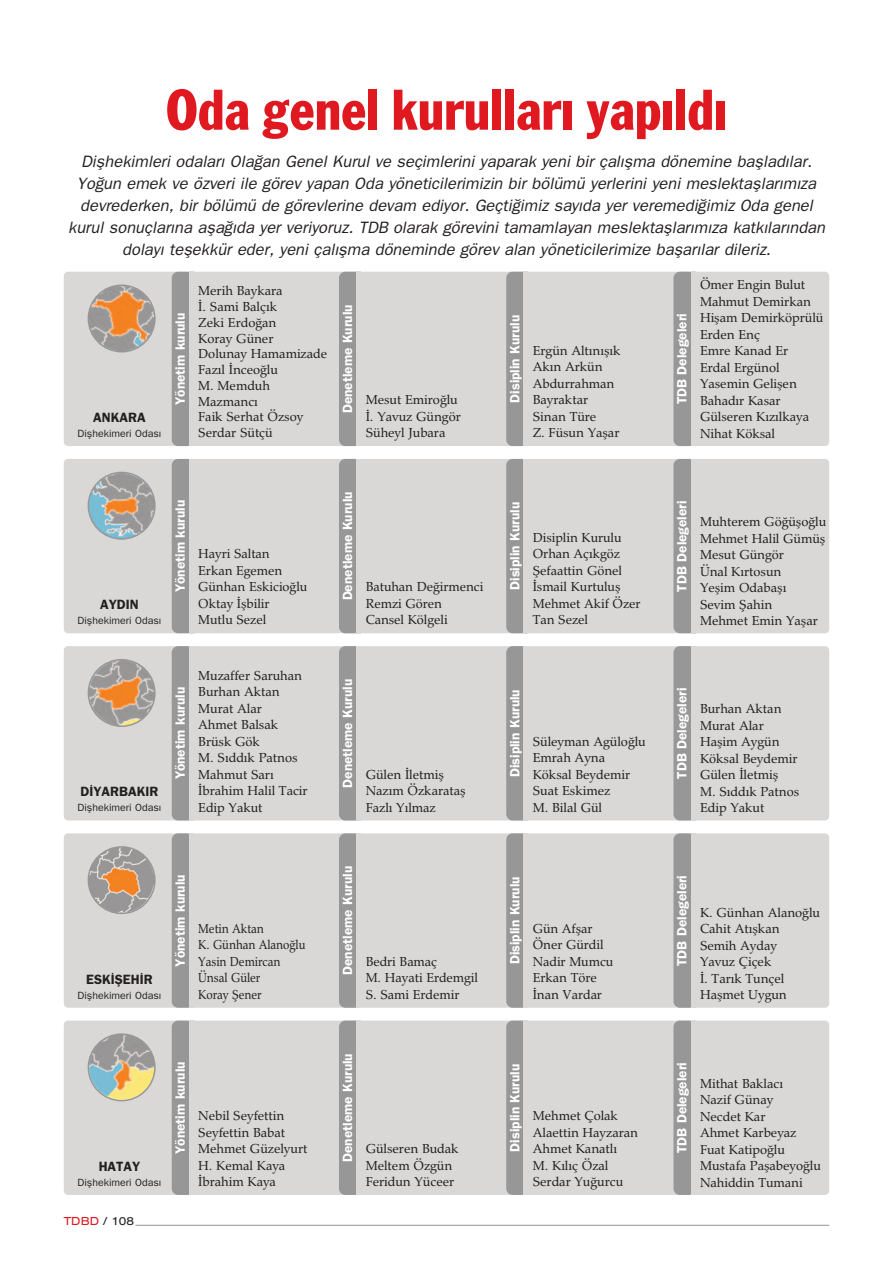
<style>
.page{position:relative;width:893px;height:1263px;background:#fff}
.page>*{position:absolute;margin:0;border:0;box-sizing:border-box;transform-origin:0 0}
.t1{font:60px "Franklin Gothic T Con";color:#e01921}
.t2{font:italic 16.5px/21.9px "Franklin Gothic";color:#231f20;text-align:center}
.t3{font:13.5px/16.5px "Palladio T";color:#231f20}
.t4{font:13.5px "Franklin Gothic Demi";color:#fff}
.t5{font:13.5px/16.5px "Palladio T";color:#231f20;scale:.9 1}
.t6{font:13.5px "Franklin Gothic Demi";color:#231f20}
.t7{font:12px "Sans Extended";color:#e01921}
.t8{font:10.5px "Franklin Gothic";color:#231f20}
.s1{color:#231f20}
</style>
<div class="page">
<hr style="left:135px;top:1225px;width:694px;height:1px;background:#939598">
<div style="left:64px;top:272px;width:765px;height:174px;background:#dad8d7;border-radius:4px"></div>
<svg style="left:88px;top:284px;width:68px;height:68px"></svg>
<div style="left:673px;top:272px;width:22px;height:174px;background:#989797;border-radius:6px"></div>
<hr style="left:691px;top:272px;width:4px;height:174px;background:#dad8d7">
<div style="left:506px;top:272px;width:22px;height:174px;background:#989797;border-radius:6px"></div>
<hr style="left:524px;top:272px;width:4px;height:174px;background:#dad8d7">
<div style="left:339px;top:272px;width:22px;height:174px;background:#989797;border-radius:6px"></div>
<div style="left:356px;top:272px;width:5px;height:174px;background:#dad8d7"></div>
<div style="left:172px;top:272px;width:21px;height:174px;background:#989797;border-radius:6px"></div>
<hr style="left:189px;top:272px;width:4px;height:174px;background:#dad8d7">
<div style="left:64px;top:459px;width:765px;height:174px;background:#dad8d7;border-radius:4px"></div>
<svg style="left:88px;top:472px;width:68px;height:68px"></svg>
<div style="left:673px;top:459px;width:22px;height:174px;background:#989797;border-radius:6px"></div>
<hr style="left:691px;top:459px;width:4px;height:174px;background:#dad8d7">
<div style="left:506px;top:459px;width:22px;height:174px;background:#989797;border-radius:6px"></div>
<hr style="left:524px;top:459px;width:4px;height:174px;background:#dad8d7">
<div style="left:339px;top:459px;width:22px;height:174px;background:#989797;border-radius:6px"></div>
<div style="left:356px;top:459px;width:5px;height:174px;background:#dad8d7"></div>
<div style="left:172px;top:459px;width:21px;height:174px;background:#989797;border-radius:6px"></div>
<hr style="left:189px;top:459px;width:4px;height:174px;background:#dad8d7">
<div style="left:64px;top:1020px;width:765px;height:175px;background:#dad8d7;border-radius:4px"></div>
<svg style="left:88px;top:1033px;width:68px;height:68px"></svg>
<div style="left:673px;top:1020px;width:22px;height:175px;background:#989797;border-radius:6px"></div>
<hr style="left:691px;top:1020px;width:4px;height:175px;background:#dad8d7">
<div style="left:506px;top:1020px;width:22px;height:175px;background:#989797;border-radius:6px"></div>
<hr style="left:524px;top:1020px;width:4px;height:175px;background:#dad8d7">
<div style="left:339px;top:1020px;width:22px;height:175px;background:#989797;border-radius:6px"></div>
<div style="left:356px;top:1020px;width:5px;height:175px;background:#dad8d7"></div>
<div style="left:172px;top:1020px;width:21px;height:175px;background:#989797;border-radius:6px"></div>
<hr style="left:189px;top:1020px;width:4px;height:175px;background:#dad8d7">
<div style="left:64px;top:646px;width:765px;height:174px;background:#dad8d7;border-radius:4px"></div>
<svg style="left:88px;top:659px;width:68px;height:68px"></svg>
<div style="left:673px;top:646px;width:22px;height:174px;background:#989797;border-radius:6px"></div>
<hr style="left:691px;top:646px;width:4px;height:174px;background:#dad8d7">
<div style="left:506px;top:646px;width:22px;height:174px;background:#989797;border-radius:6px"></div>
<hr style="left:524px;top:646px;width:4px;height:174px;background:#dad8d7">
<div style="left:339px;top:646px;width:22px;height:174px;background:#989797;border-radius:6px"></div>
<div style="left:356px;top:646px;width:5px;height:174px;background:#dad8d7"></div>
<div style="left:172px;top:646px;width:21px;height:174px;background:#989797;border-radius:6px"></div>
<hr style="left:189px;top:646px;width:4px;height:174px;background:#dad8d7">
<div style="left:64px;top:833px;width:765px;height:175px;background:#dad8d7;border-radius:4px"></div>
<svg style="left:88px;top:846px;width:68px;height:68px"></svg>
<div style="left:673px;top:833px;width:22px;height:175px;background:#989797;border-radius:6px"></div>
<hr style="left:691px;top:833px;width:4px;height:175px;background:#dad8d7">
<div style="left:506px;top:833px;width:22px;height:175px;background:#989797;border-radius:6px"></div>
<hr style="left:524px;top:833px;width:4px;height:175px;background:#dad8d7">
<div style="left:339px;top:833px;width:22px;height:175px;background:#989797;border-radius:6px"></div>
<div style="left:356px;top:833px;width:5px;height:175px;background:#dad8d7"></div>
<div style="left:172px;top:833px;width:21px;height:175px;background:#989797;border-radius:6px"></div>
<hr style="left:189px;top:833px;width:4px;height:175px;background:#dad8d7">
<h1 class="t1" style="left:166px;top:74px;width:563px">Oda genel kurullar› yap›ld›</h1>
<p class="t2" style="left:68px;top:150px;width:758px">Diflhekimleri odalar› Ola¤an Genel Kurul ve seçimlerini yaparak yeni bir çal›flma dönemine bafllad›lar.<br>Yo¤un emek ve özveri ile görev yapan Oda yöneticilerimizin bir bölümü yerlerini yeni meslektafllar›m›za devrederken, bir bölümü de görevlerine devam ediyor. Geçti¤imiz say›da yer veremedi¤imiz Oda genel kurul sonuçlar›na afla¤›da yer veriyoruz. TDB olarak görevini tamamlayan meslektafllar›m›za katk›lar›ndan dolay› teflekkür eder, yeni çal›flma döneminde görev alan yöneticilerimize baflar›lar dileriz.</p>
<p class="t6" style="left:93px;top:409px;width:54px">ANKARA</p>
<p class="t8" style="left:78px;top:427px;width:85px">Diflhekimeri Odas›</p>
<p class="t4" style="left:172px;top:405px;width:94px;rotate:-90deg">Yönetim kurulu</p>
<p class="t3" style="left:198px;top:283px;width:130px;line-height:15.8px">Merih Baykara<br>‹. Sami Balç›k<br>Zeki Erdo¤an<br>Koray Güner<br>Dolunay Hamamizade<br>Faz›l ‹nceo¤lu<br>M. Memduh<br>Mazmanc›<br>Faik Serhat Özsoy<br>Serdar Sütçü</p>
<p class="t4" style="left:339px;top:413px;width:110px;rotate:-90deg">Denetleme Kurulu</p>
<p class="t3" style="left:366px;top:391px;width:94px">Mesut Emiro¤lu</p>
<p class="t3" style="left:366px;top:408px;width:97px">‹. Yavuz Güngör<br>Süheyl Jubara</p>
<p class="t4" style="left:507px;top:403px;width:89px;rotate:-90deg">Disiplin Kurulu</p>
<p class="t3" style="left:533px;top:342px;width:89px">Ergün Alt›n›fl›k<br>Ak›n Arkün<br>Abdurrahman<br>Bayraktar<br>Sinan Türe<br>Z. Füsun Yaflar</p>
<p class="t4" style="left:674px;top:404px;width:92px;rotate:-90deg">TDB Delegeleri</p>
<p class="t3" style="left:700px;top:276px;width:125px">Ömer Engin Bulut<br>Mahmut Demirkan<br>Hiflam Demirköprülü<br>Erden Enç<br>Emre Kanad Er<br>Erdal Ergünol<br>Yasemin Geliflen<br>Bahad›r Kasar<br>Gülseren K›z›lkaya<br>Nihat Köksal</p>
<p class="t6" style="left:100px;top:597px;width:40px">AYDIN</p>
<p class="t8" style="left:78px;top:615px;width:85px">Diflhekimeri Odas›</p>
<p class="t4" style="left:172px;top:592px;width:94px;rotate:-90deg">Yönetim kurulu</p>
<p class="t3" style="left:198px;top:545px;width:111px">Hayri Saltan<br>Erkan Egemen<br>Günhan Eskicio¤lu<br>Oktay ‹flbilir<br>Mutlu Sezel</p>
<p class="t4" style="left:339px;top:600px;width:110px;rotate:-90deg">Denetleme Kurulu</p>
<p class="t3" style="left:366px;top:578px;width:119px">Batuhan De¤irmenci</p>
<p class="t3" style="left:366px;top:595px;width:83px">Remzi Gören<br>Cansel Kölgeli</p>
<p class="t4" style="left:507px;top:590px;width:89px;rotate:-90deg">Disiplin Kurulu</p>
<p class="t3" style="left:533px;top:529px;width:109px">Disiplin Kurulu<br>Orhan Aç›kgöz fiefaattin Gönel ‹smail Kurtulufl<br>Mehmet Akif Özer<br>Tan Sezel</p>
<p class="t4" style="left:674px;top:591px;width:92px;rotate:-90deg">TDB Delegeleri</p>
<p class="t3" style="left:700px;top:513px;width:128px">Muhterem Gö¤üflo¤lu<br>Mehmet Halil Gümüfl<br>Mesut Güngör<br>Ünal K›rtosun<br>Yeflim Odabafl›<br>Sevim fiahin<br>Mehmet Emin Yaflar</p>
<p class="t6" style="left:81px;top:784px;width:79px">D‹YARBAKIR</p>
<p class="t8" style="left:78px;top:802px;width:85px">Diflhekimeri Odas›</p>
<p class="t4" style="left:172px;top:779px;width:94px;rotate:-90deg">Yönetim kurulu</p>
<p class="t3" style="left:198px;top:667px;width:111px">Muzaffer Saruhan<br>Burhan Aktan<br>Murat Alar<br>Ahmet Balsak<br>Brüsk Gök<br>M. S›dd›k Patnos<br>Mahmut Sar› ‹brahim Halil Tacir<br>Edip Yakut</p>
<p class="t4" style="left:339px;top:788px;width:110px;rotate:-90deg">Denetleme Kurulu</p>
<p class="t3" style="left:366px;top:766px;width:80px">Gülen ‹letmifl</p>
<p class="t3" style="left:366px;top:782px;width:101px">Naz›m Özkaratafl<br>Fazl› Y›lmaz</p>
<p class="t4" style="left:507px;top:777px;width:89px;rotate:-90deg">Disiplin Kurulu</p>
<p class="t3" style="left:533px;top:733px;width:115px">Süleyman Agülo¤lu<br>Emrah Ayna<br>Köksal Beydemir<br>Suat Eskimez<br>M. Bilal Gül</p>
<p class="t4" style="left:674px;top:779px;width:92px;rotate:-90deg">TDB Delegeleri</p>
<p class="t3" style="left:700px;top:700px;width:101px">Burhan Aktan<br>Murat Alar<br>Haflim Aygün<br>Köksal Beydemir<br>Gülen ‹letmifl<br>M. S›dd›k Patnos<br>Edip Yakut</p>
<p class="t6" style="left:86px;top:971px;width:68px">ESK‹fiEH‹R</p>
<p class="t8" style="left:78px;top:989px;width:85px">Diflhekimeri Odas›</p>
<p class="t4" style="left:172px;top:967px;width:94px;rotate:-90deg">Yönetim kurulu</p>
<p class="t5" style="left:198px;top:920px;width:121px">Metin Aktan<br>K. Günhan Alano¤lu<br>Yasin Demircan<br>Ünsal Güler<br>Koray fiener</p>
<p class="t4" style="left:339px;top:975px;width:110px;rotate:-90deg">Denetleme Kurulu</p>
<p class="t3" style="left:366px;top:953px;width:73px">Bedri Bamaç</p>
<p class="t3" style="left:366px;top:969px;width:114px">M. Hayati Erdemgil<br>S. Sami Erdemir</p>
<p class="t4" style="left:507px;top:964px;width:89px;rotate:-90deg">Disiplin Kurulu</p>
<p class="t3" style="left:533px;top:920px;width:82px">Gün Afflar<br>Öner Gürdil<br>Nadir Mumcu<br>Erkan Töre ‹nan Vardar</p>
<p class="t4" style="left:674px;top:966px;width:92px;rotate:-90deg">TDB Delegeleri</p>
<p class="t3" style="left:700px;top:904px;width:122px">K. Günhan Alano¤lu<br>Cahit At›flkan<br>Semih Ayday<br>Yavuz Çiçek<br>‹. Tar›k Tunçel<br>Haflmet Uygun</p>
<p class="t6" style="left:99px;top:1158px;width:43px">HATAY</p>
<p class="t8" style="left:78px;top:1176px;width:85px">Diflhekimeri Odas›</p>
<p class="t4" style="left:172px;top:1154px;width:94px;rotate:-90deg">Yönetim kurulu</p>
<p class="t3" style="left:198px;top:1107px;width:111px">Nebil Seyfettin<br>Seyfettin Babat<br>Mehmet Güzelyurt<br>H. Kemal Kaya ‹brahim Kaya</p>
<p class="t4" style="left:339px;top:1162px;width:110px;rotate:-90deg">Denetleme Kurulu</p>
<p class="t3" style="left:366px;top:1140px;width:94px">Gülseren Budak</p>
<p class="t3" style="left:366px;top:1156px;width:90px">Meltem Özgün<br>Feridun Yüceer</p>
<p class="t4" style="left:507px;top:1152px;width:89px;rotate:-90deg">Disiplin Kurulu</p>
<p class="t3" style="left:533px;top:1107px;width:107px">Mehmet Çolak<br>Alaettin Hayzaran<br>Ahmet Kanatl›<br>M. K›l›ç Özal<br>Serdar Yu¤urcu</p>
<p class="t4" style="left:674px;top:1153px;width:92px;rotate:-90deg">TDB Delegeleri</p>
<p class="t3" style="left:700px;top:1075px;width:122px">Mithat Baklac›<br>Nazif Günay<br>Necdet Kar<br>Ahmet Karbeyaz<br>Fuat Katipo¤lu<br>Mustafa Paflabeyo¤lu<br>Nahiddin Tumani</p>
<p class="t7" style="left:64px;top:1214px;width:72px">TDBD <span class="s1">/ 108</span></p>
</div>
